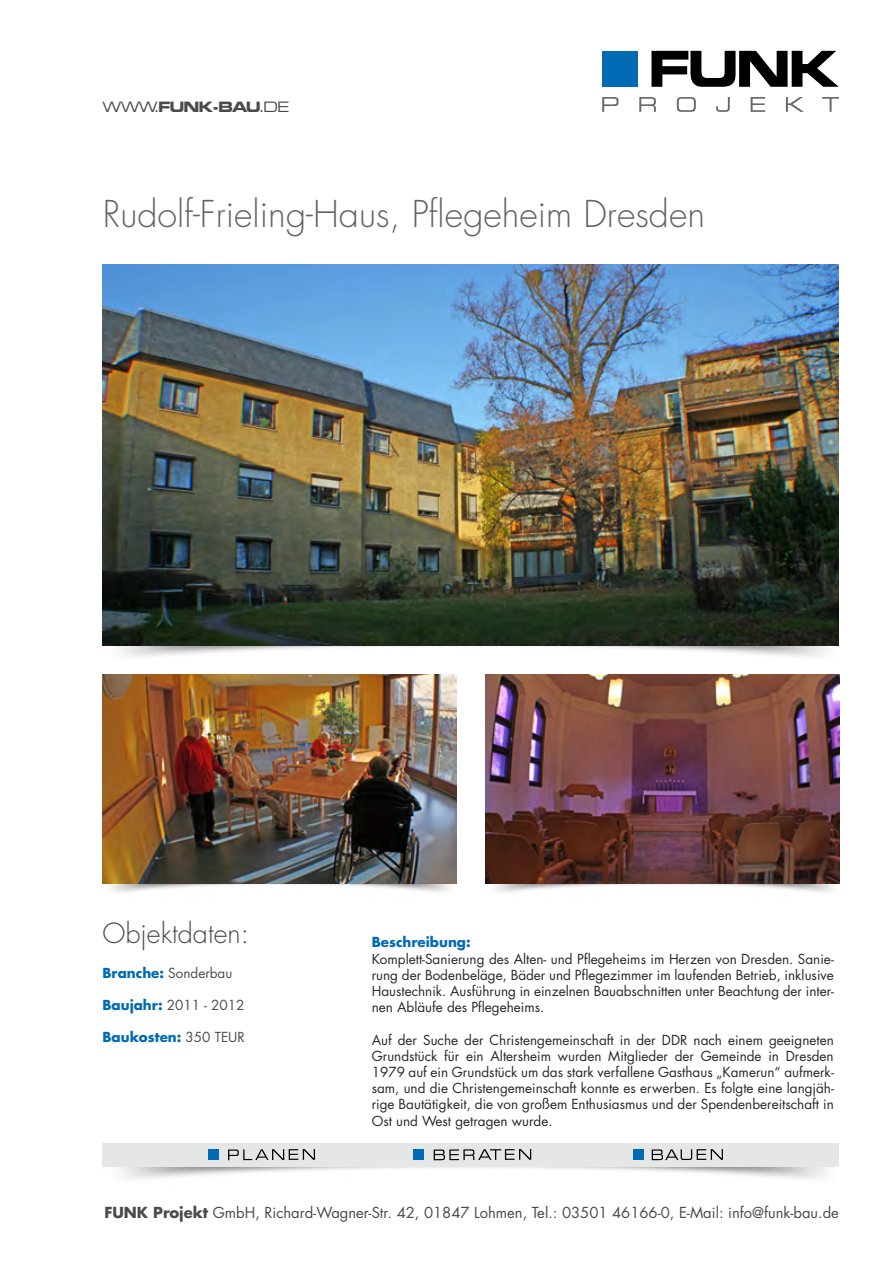
<style>
.page{position:relative;width:893px;height:1263px;background:#fff}
.page>*{position:absolute;margin:0;border:0;box-sizing:border-box;transform-origin:0 0}
.t1{font:300 36px "Futura";color:#646567}
.t2{font:300 27px "Futura";color:#4b4b4d}
.t3{font:14.85px "Futura";color:#4b4b4d}
.t4{font:13.5px/16.2px "Futura";color:#282829;text-align:justify}
.t5{font:13.5px "Futura";color:#4b4b4d}
.t6{font:700 13.5px "Futura";color:#006bb2}
.t7{font:13.35px "Thekla Bold Extended";color:#4b4b4d}
.s1{font-family:"Thekla Extended"}
.s2{font-weight:700;color:#006bb2}
.s3{font-weight:400;color:#4b4b4d}
.s4{font-weight:700}
</style>
<div class="page">
<img style="left:103px;top:645px;width:736px;height:12px">
<img style="left:103px;top:675px;width:353px;height:217px">
<img style="left:103px;top:264px;width:736px;height:381px">
<img style="left:486px;top:675px;width:353px;height:209px">
<svg style="left:651px;top:51px;width:188px;height:36px"></svg>
<div style="left:602px;top:51px;width:36px;height:36px;background:#006bb2"></div>
<svg style="left:602px;top:97px;width:237px;height:15px"></svg>
<div style="left:102px;top:1143px;width:737px;height:23px;background:#e5e6e6"></div>
<div style="left:209px;top:1149px;width:10px;height:11px;background:#006bb2"></div>
<div style="left:414px;top:1149px;width:10px;height:11px;background:#006bb2"></div>
<div style="left:633px;top:1149px;width:11px;height:11px;background:#006bb2"></div>
<svg style="left:228px;top:1149px;width:87px;height:11px"></svg>
<svg style="left:434px;top:1149px;width:97px;height:11px"></svg>
<svg style="left:652px;top:1149px;width:71px;height:11px"></svg>
<p class="t7" style="left:102px;top:97px;width:188px"><span class="s1">WWW.</span>FUNK-BAU<span class="s1">.DE</span></p>
<p class="t1" style="left:103px;top:191px;width:604px">Rudolf-Frieling-Haus, Pflegeheim Dresden</p>
<p class="t2" style="left:102px;top:916px;width:148px">Objektdaten:</p>
<p class="t5" style="left:102px;top:963px;width:131px"><span class="s2">Branche:</span> Sonderbau</p>
<p class="t5" style="left:102px;top:996px;width:144px"><span class="s2">Baujahr:</span> 2011 - 2012</p>
<p class="t6" style="left:102px;top:1028px;width:144px">Baukosten: <span class="s3">350 TEUR</span></p>
<p class="t6" style="left:372px;top:933px;width:100px">Beschreibung:</p>
<p class="t4" style="left:372px;top:950px;width:464px">Komplett-Sanierung des Alten- und Pflegeheims im Herzen von Dresden. Sanie&shy;rung der Bodenbeläge, Bäder und Pflegezimmer im laufenden Betrieb, inklusive Haustechnik. Ausführung in einzelnen Bauabschnitten unter Beachtung der inter&shy;nen Abläufe des Pflegeheims.</p>
<p class="t4" style="left:372px;top:1031px;width:464px">Auf der Suche der Christengemeinschaft in der DDR nach einem geeigneten Grundstück für ein Altersheim wurden Mitglieder der Gemeinde in Dresden 1979 auf ein Grundstück um das stark verfallene Gasthaus „Kamerun“ aufmerk&shy;sam, und die Christengemeinschaft konnte es erwerben. Es folgte eine langjäh&shy;rige Bautätigkeit, die von großem Enthusiasmus und der Spendenbereitschaft in Ost und West getragen wurde.</p>
<p class="t3" style="left:104px;top:1202px;width:736px"><span class="s4">FUNK Projekt</span> GmbH, Richard-Wagner-Str. 42, 01847 Lohmen, Tel.: 03501 46166-0, E-Mail: info@funk-bau.de</p>
</div>
